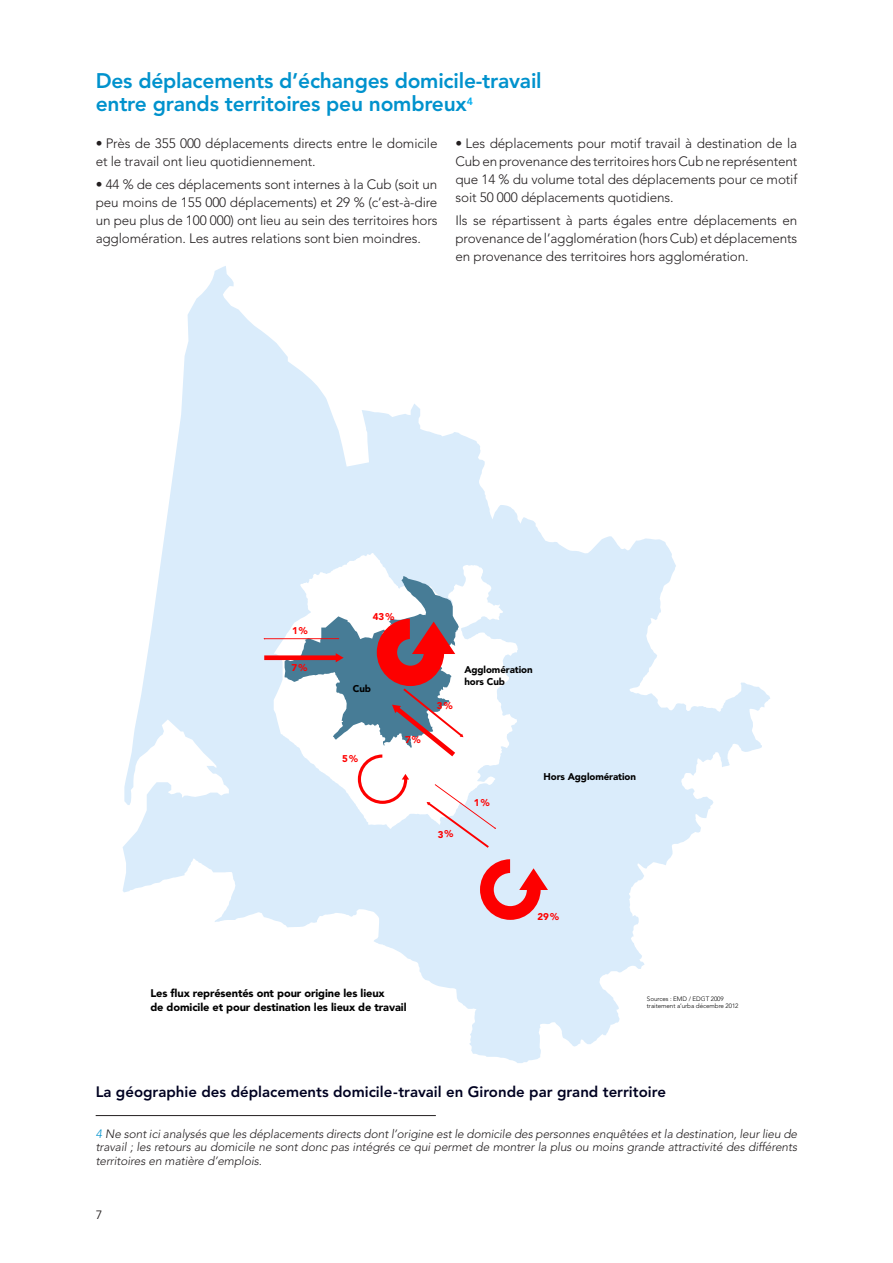
<style>
.page{position:relative;width:893px;height:1263px;background:#fff}
.page>*{position:absolute;margin:0;border:0;box-sizing:border-box;transform-origin:0 0}
.t1{font:800 21px "Avenir LT Std";letter-spacing:-.01em;color:#0092cd}
.t2{font:800 15px "Avenir LT Std";color:#000221}
.t3{font:300 13.5px/18px "Avenir LT Std";letter-spacing:-.01em;color:#231f20;text-align:justify}
.t4{font:italic 300 12px/13.5px "Avenir LT Std";letter-spacing:-.01em;color:#231f20;text-align:justify}
.t5{font:12px "Avenir LT Std";color:#231f20}
.t6{font:900 10.95px/13.2px "Avenir LT Std";letter-spacing:-.01em;color:#000}
.t7{font:900 9.75px/11.7px "Avenir LT Std";letter-spacing:-.01em;color:#000}
.t8{font:900 9.75px "Avenir LT Std";color:#fe0000}
.t9{font:300 6.3px/7.5px "Avenir LT Std";letter-spacing:-.01em;color:#000}
.s1{color:#0092cd}
</style>
<div class="page">
<svg style="left:123px;top:266px;width:647px;height:797px"></svg>
<svg style="left:480px;top:859px;width:68px;height:61px;background:#e9848c"></svg>
<svg style="left:263px;top:576px;width:233px;height:272px"></svg>
<hr style="left:96px;top:1115px;width:340px;height:1px;background:#231f20">
<p class="t1" style="left:96px;top:68px;width:448px">Des déplacements d’échanges domicile-travail</p>
<p class="t1" style="left:96px;top:91px;width:379px">entre grands territoires peu nombreux<sup>4</sup></p>
<p class="t3" style="left:96px;top:135px;width:343px">• Près de 355 000 déplacements directs entre le domicile et le travail ont lieu quotidiennement.</p>
<p class="t3" style="left:96px;top:175px;width:343px">• 44 % de ces déplacements sont internes à la Cub (soit un peu moins de 155 000 déplacements) et 29 % (c’est-à-dire un peu plus de 100 000) ont lieu au sein des territoires hors agglomération. Les autres relations sont bien moindres.</p>
<p class="t3" style="left:455px;top:135px;width:343px">• Les déplacements pour motif travail à destination de la Cub en provenance des territoires hors Cub ne représentent que 14 % du volume total des déplacements pour ce motif soit 50 000 déplacements quotidiens.</p>
<p class="t3" style="left:455px;top:211px;width:343px">Ils se répartissent à parts égales entre déplacements en provenance de l’agglomération (hors Cub) et déplacements en provenance des territoires hors agglomération.</p>
<p class="t8" style="left:292px;top:624px;width:17px">1%</p>
<p class="t8" style="left:291px;top:661px;width:17px">7%</p>
<p class="t8" style="left:373px;top:611px;width:23px">43%</p>
<p class="t7" style="left:353px;top:682px;width:20px">Cub</p>
<p class="t7" style="left:464px;top:664px;width:70px">Agglomération hors Cub</p>
<p class="t8" style="left:342px;top:753px;width:17px">5%</p>
<p class="t8" style="left:405px;top:734px;width:17px">7%</p>
<p class="t8" style="left:437px;top:700px;width:17px">3%</p>
<p class="t8" style="left:438px;top:828px;width:17px">3%</p>
<p class="t8" style="left:474px;top:797px;width:17px">1%</p>
<p class="t7" style="left:543px;top:771px;width:94px">Hors Agglomération</p>
<p class="t8" style="left:537px;top:911px;width:23px">29%</p>
<p class="t6" style="left:150px;top:987px;width:258px">Les flux représentés ont pour origine les lieux<br>de domicile et pour destination les lieux de travail</p>
<p class="t9" style="left:647px;top:995px;width:93px">Sources : EMD / EDGT 2009 traitement a’urba décembre 2012</p>
<p class="t2" style="left:96px;top:1083px;width:572px">La géographie des déplacements domicile-travail en Gironde par grand territoire</p>
<p class="t4" style="left:96px;top:1127px;width:703px"><span class="s1">4</span> Ne sont ici analysés que les déplacements directs dont l’origine est le domicile des personnes enquêtées et la destination, leur lieu de travail ; les retours au domicile ne sont donc pas intégrés ce qui permet de montrer la plus ou moins grande attractivité des différents territoires en matière d’emplois.</p>
<p class="t5" style="left:96px;top:1207px;width:8px">7</p>
</div>
